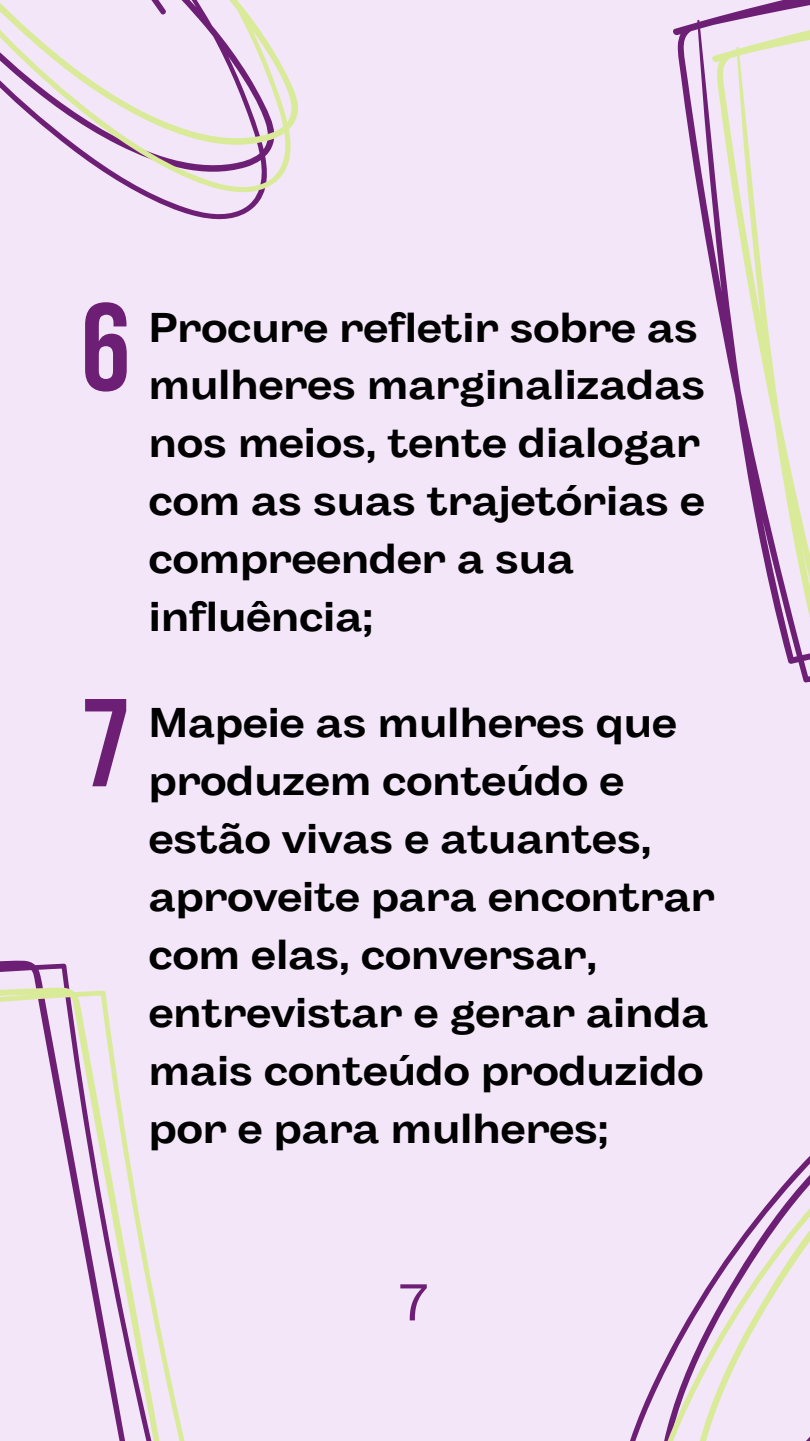
<style>
.page{position:relative;width:810px;height:1441px;background:#fff}
.page>*{position:absolute;margin:0;border:0;box-sizing:border-box;transform-origin:0 0}
.t1{font:124.6px "Bebas Neue Cyrillic";color:#6d1f75}
.t2{font:53px "Body Grotesque Fit";color:#6d1f75}
.t3{font:700 41.6px/57.9px "Body Grotesque Fit";color:#000}
</style>
<div class="page">
<div style="left:0;top:0;width:810px;height:1440px;background:#f2e6f8"></div>
<svg style="left:0;top:0;width:298px;height:220px"></svg>
<svg style="left:673px;top:19px;width:33px;height:223px"></svg>
<svg style="left:706px;top:0;width:104px;height:683px"></svg>
<svg style="left:630px;top:1156px;width:180px;height:284px"></svg>
<svg style="left:0;top:960px;width:185px;height:480px"></svg>
<h1 class="t1" style="left:81px;top:297px;width:51px">6</h1>
<p class="t3" style="left:149px;top:301px;width:558px">Procure refletir sobre as mulheres marginalizadas nos meios, tente dialogar com as suas trajetórias e compreender a sua influência;</p>
<h1 class="t1" style="left:81px;top:692px;width:51px">7</h1>
<p class="t3" style="left:149px;top:697px;width:567px">Mapeie as mulheres que produzem conteúdo e estão vivas e atuantes, aproveite para encontrar com elas, conversar, entrevistar e gerar ainda mais conteúdo produzido por e para mulheres;</p>
<p class="t2" style="left:399px;top:1270px;width:32px">7</p>
</div>
